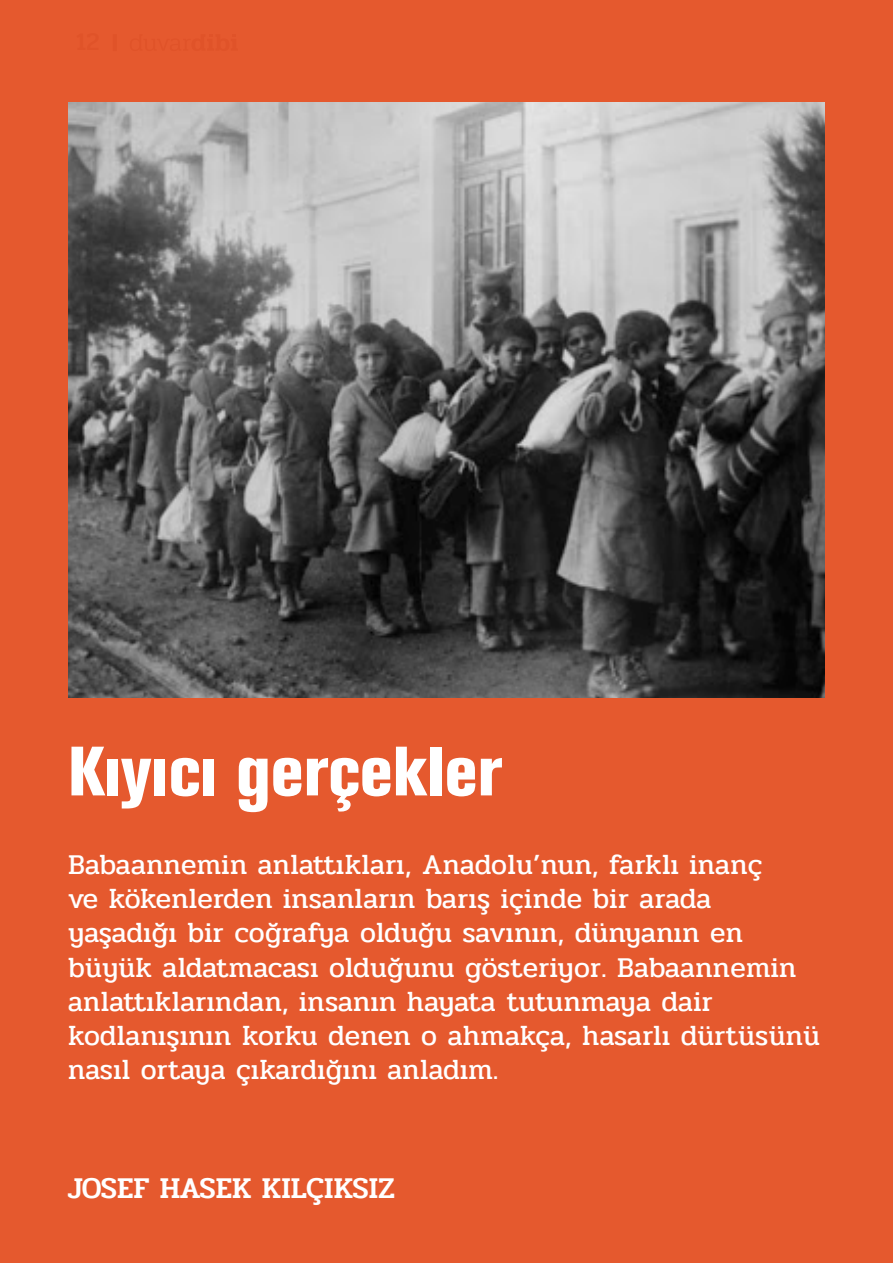
<style>
.page{position:relative;width:893px;height:1263px;background:#fff}
.page>*{position:absolute;margin:0;border:0;box-sizing:border-box;transform-origin:0 0}
.başlık{font:69px "Akzidenz Grotesk BE Extracondense";color:#fff}
.dipnot{font:500 30px "Pridi";color:#fff}
.Spot{font:28.5px/34.2px "Pridi";letter-spacing:.01em;color:#fff}
</style>
<div class="page">
<div style="left:0;top:0;width:893px;height:1262px;background:#e55428"></div>
<img style="left:68px;top:102px;width:757px;height:595px">
<p class="başlık" style="left:68px;top:731px;width:436px">Kıyıcı gerçekler</p>
<p class="Spot" style="left:68px;top:848px;width:753px">Babaannemin anlattıkları, Anadolu’nun, farklı inanç<br>ve kökenlerden insanların barış içinde bir arada yaşadığı bir coğrafya olduğu savının, dünyanın en büyük aldatmacası olduğunu gösteriyor. Babaannemin anlattıklarından, insanın hayata tutunmaya dair kodlanışının korku denen o ahmakça, hasarlı dürtüsünü nasıl ortaya çıkardığını anladım.</p>
<p class="dipnot" style="left:68px;top:1167px;width:329px">JOSEF HASEK KILÇIKSIZ</p>
</div>
